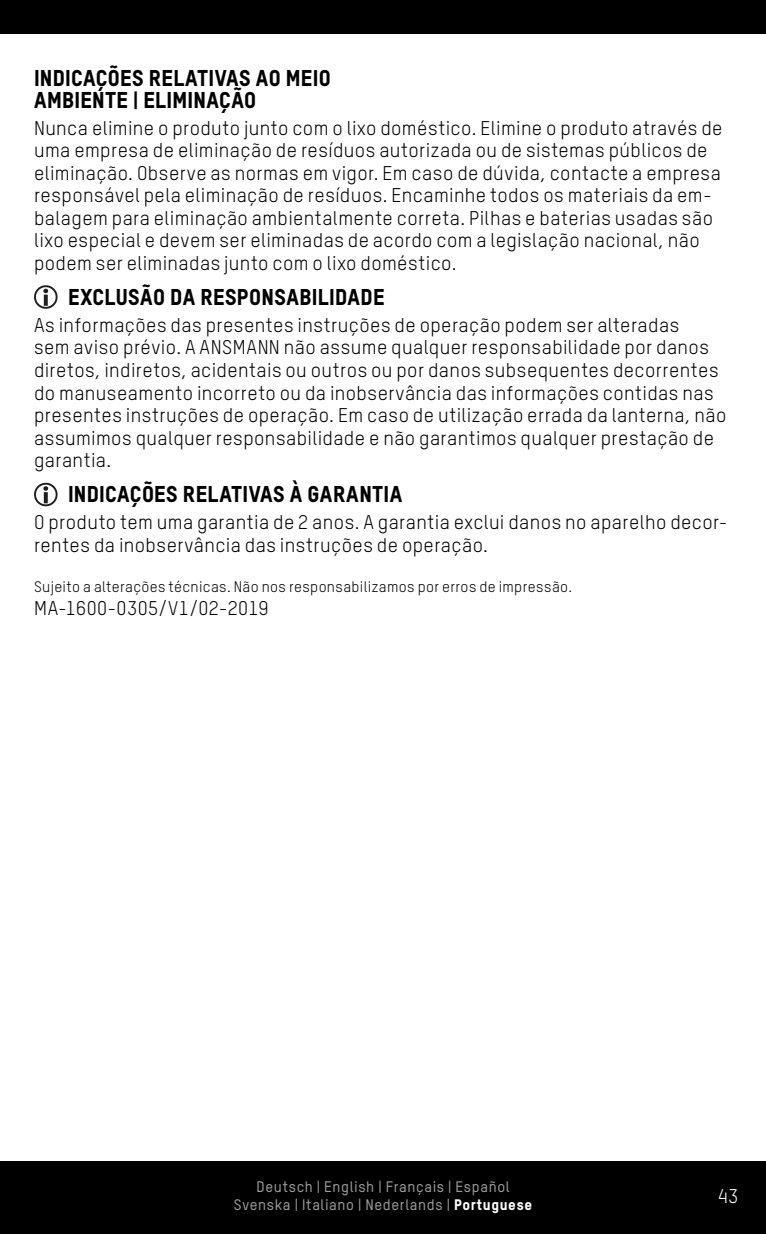
<style>
.page{position:relative;width:766px;height:1234px;background:#fff}
.page>*{position:absolute;margin:0;border:0;box-sizing:border-box;transform-origin:0 0}
.t1{font:800 22.5px/22.5px "TSTARPRO";letter-spacing:.015em;color:#000}
.t2{font:19.5px/22.5px "TSTARPRO";letter-spacing:.02em;color:#000}
.t3{font:19.5px "TSTARPRO";color:#fff}
.t4{font:15px "TSTARPRO";letter-spacing:.02em;color:#000}
.t5{font:500 15px/18px "TSTARPRO";letter-spacing:.04em;color:#9c9c9d;text-align:center}
.s1{font-weight:800;color:#fff}
</style>
<div class="page">
<div style="left:0;top:0;width:765px;height:34px;background:#000"></div>
<div style="left:0;top:1160px;width:765px;height:73px;background:#000"></div>
<svg style="left:34px;top:285px;width:24px;height:24px"></svg>
<svg style="left:34px;top:483px;width:24px;height:23px"></svg>
<p class="t1" style="left:34px;top:65px;width:298px">INDICAÇÕES RELATIVAS AO MEIO<br>AMBIENTE | ELIMINAÇÃO</p>
<p class="t2" style="left:34px;top:116px;width:690px">Nunca elimine o produto junto com o lixo doméstico. Elimine o produto através de uma empresa de eliminação de resíduos autorizada ou de sistemas públicos de eliminação. Observe as normas em vigor. Em caso de dúvida, contacte a empresa responsável pela eliminação de resíduos. Encaminhe todos os materiais da em&shy;balagem para eliminação ambientalmente correta. Pilhas e baterias usadas são lixo especial e devem ser eliminadas de acordo com a legislação nacional, não podem ser eliminadas junto com o lixo doméstico.</p>
<p class="t1" style="left:68px;top:285px;width:318px">EXCLUSÃO DA RESPONSABILIDADE</p>
<p class="t2" style="left:34px;top:313px;width:693px">As informações das presentes instruções de operação podem ser alteradas<br>sem aviso prévio. A ANSMANN não assume qualquer responsabilidade por danos diretos, indiretos, acidentais ou outros ou por danos subsequentes decorrentes do manuseamento incorreto ou da inobservância das informações contidas nas presentes instruções de operação. Em caso de utilização errada da lanterna, não assumimos qualquer responsabilidade e não garantimos qualquer prestação de garantia.</p>
<p class="t1" style="left:68px;top:482px;width:336px">INDICAÇÕES RELATIVAS À GARANTIA</p>
<p class="t2" style="left:34px;top:510px;width:694px">O produto tem uma garantia de 2 anos. A garantia exclui danos no aparelho decor&shy;rentes da inobservância das instruções de operação.</p>
<p class="t4" style="left:34px;top:577px;width:539px">Sujeito a alterações técnicas. Não nos responsabilizamos por erros de impressão.</p>
<p class="t2" style="left:34px;top:595px;width:236px">MA-1600-0305/V1/02-2019</p>
<p class="t5" style="left:233px;top:1177px;width:300px">Deutsch | English | Français | Español<br>Svenska | Italiano | Nederlands | <span class="s1">Portuguese</span></p>
<p class="t3" style="left:717px;top:1183px;width:22px">43</p>
</div>
